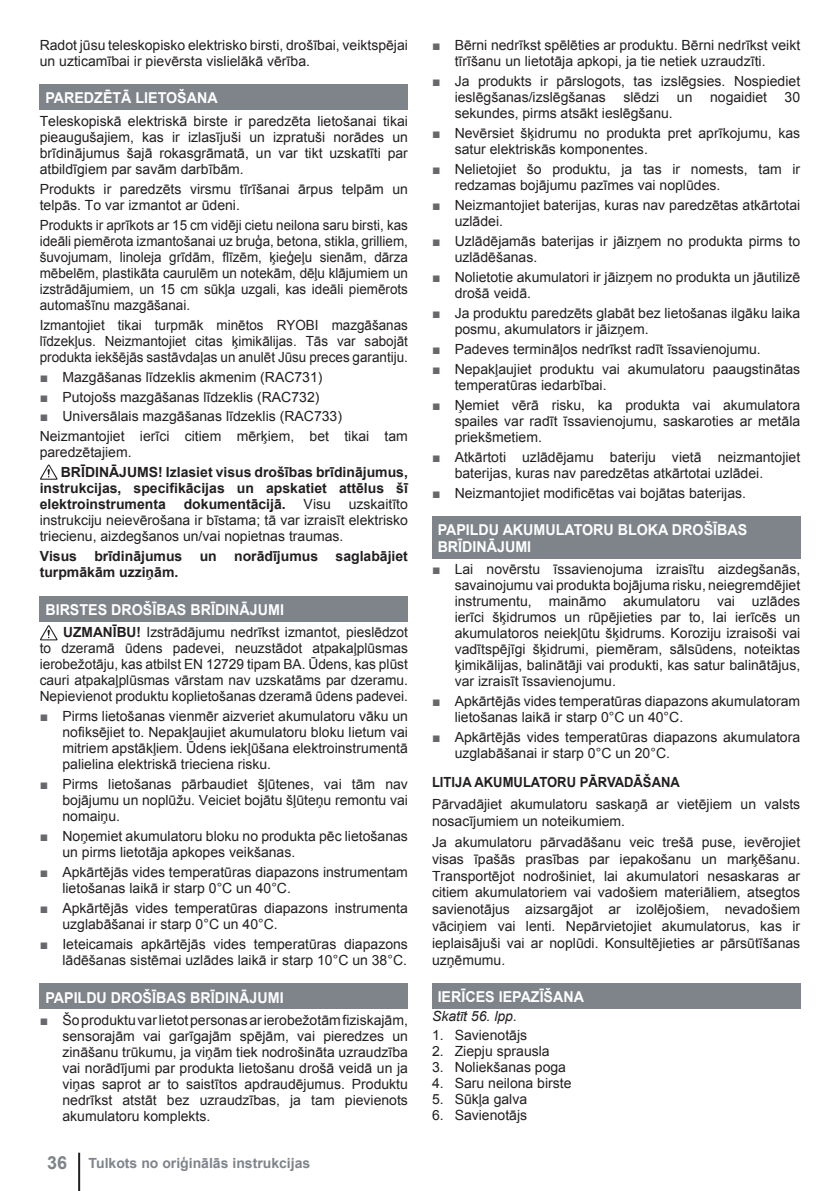
<style>
.page{position:relative;width:840px;height:1191px;background:#fff}
.page>*{position:absolute;margin:0;border:0;box-sizing:border-box;transform-origin:0 0}
.t1{font:700 15px/17px "Arial";color:#fff;scale:.95 1}
.t2{font:14px/16px "Arial";color:#231f20}
.t3{font:14px/16px "Arial";color:#231f20;text-align:justify;scale:.96 1}
.t4{font:700 14px/16px "Arial";color:#231f20;text-align:justify}
.t5{font:700 14px "Arial";color:#7f838a}
.t6{font:700 14px "Arial";color:#231f20;scale:.93 1}
.t7{font:italic 14px "Arial";color:#231f20}
.s1{color:#66686c}
.s2{font-weight:700}
.s3{font-size:18px}
</style>
<div class="page">
<div style="left:40px;top:84px;width:368px;height:26px;background:#7f838a"></div>
<div style="left:40px;top:596px;width:368px;height:25px;background:#7f838a"></div>
<div style="left:40px;top:983px;width:368px;height:26px;background:#7f838a"></div>
<svg style="left:40px;top:464px;width:18px;height:16px"></svg>
<svg style="left:40px;top:625px;width:18px;height:15px"></svg>
<div style="left:432px;top:516px;width:367px;height:42px;background:#7f838a"></div>
<div style="left:432px;top:983px;width:367px;height:25px;background:#7f838a"></div>
<hr style="left:78px;top:1152px;width:2px;height:39px;background:#231f20">
<p class="t2" style="left:40px;top:37px;width:369px">Radot jūsu teleskopisko elektrisko birsti, drošībai, veiktspējai un uzticamībai ir pievērsta vislielākā vērība.</p>
<p class="t1" style="left:45px;top:90px;width:183px">PAREDZĒTĀ LIETOŠANA</p>
<p class="t2" style="left:40px;top:113px;width:369px;text-align:justify">Teleskopiskā elektriskā birste ir paredzēta lietošanai tikai pieaugušajiem, kas ir izlasījuši un izpratuši norādes un brīdinājumus šajā rokasgrāmatā, un var tikt uzskatīti par atbildīgiem par savām darbībām.</p>
<p class="t2" style="left:40px;top:181px;width:369px">Produkts ir paredzēts virsmu tīrīšanai ārpus telpām un telpās. To var izmantot ar ūdeni.</p>
<p class="t3" style="left:40px;top:217px;width:385px">Produkts ir aprīkots ar 15 cm vidēji cietu neilona saru birsti, kas ideāli piemērota izmantošanai uz bruģa, betona, stikla, grilliem, šuvojumam, linoleja grīdām, flīzēm, ķieģeļu sienām, dārza mēbelēm, plastikāta caurulēm un notekām, dēļu klājumiem un izstrādājumiem, un 15 cm sūkļa uzgali, kas ideāli piemērots automašīnu mazgāšanai.</p>
<p class="t3" style="left:40px;top:317px;width:385px">Izmantojiet tikai turpmāk minētos RYOBI mazgāšanas līdzekļus. Neizmantojiet citas ķimikālijas. Tās var sabojāt produkta iekšējās sastāvdaļas un anulēt Jūsu preces garantiju.</p>
<p class="t2" style="left:40px;top:369px;width:284px"><span class="s1">■</span> Mazgāšanas līdzeklis akmenim (RAC731)</p>
<p class="t2" style="left:40px;top:389px;width:281px"><span class="s1">■</span> Putojošs mazgāšanas līdzeklis (RAC732)</p>
<p class="t2" style="left:40px;top:406px;width:369px;line-height:20px"><span class="s1">■</span> Universālais mazgāšanas līdzeklis (RAC733)<br>Neizmantojiet ierīci citiem mērķiem, bet tikai tam</p>
<p class="t2" style="left:40px;top:444px;width:93px">paredzētajiem.</p>
<p class="t4" style="left:40px;top:464px;width:369px;text-indent:21px">BRĪDINĀJUMS! Izlasiet visus drošības brīdinājumus, instrukcijas, specifikācijas un apskatiet attēlus šī elektroinstrumenta</p>
<p class="t2" style="left:40px;top:496px;width:369px;text-align:justify;text-indent:309px">uzskaitīto instrukciju neievērošana ir bīstama; tā var izraisīt elektrisko triecienu, aizdegšanos un/vai nopietnas traumas.</p>
<p class="t4" style="left:40px;top:548px;width:369px">Visus brīdinājumus un norādījumus saglabājiet turpmākām uzziņām.</p>
<p class="t1" style="left:45px;top:601px;width:252px">BIRSTES DROŠĪBAS BRĪDINĀJUMI</p>
<p class="t2" style="left:40px;top:624px;width:369px;text-align:justify;text-indent:24px"><span class="s2">UZMANĪBU!</span> Izstrādājumu nedrīkst izmantot, pieslēdzot to dzeramā ūdens padevei, neuzstādot atpakaļplūsmas ierobežotāju, kas atbilst EN 12729 tipam BA. Ūdens, kas plūst cauri atpakaļplūsmas vārstam nav uzskatāms par dzeramu.<br>Nepievienot produktu koplietošanas dzeramā ūdens padevei.</p>
<p class="t2" style="left:62px;top:708px;width:347px;text-align:justify;text-indent:-23px"><span class="s1">■</span> Pirms lietošanas vienmēr aizveriet akumulatoru vāku un nofiksējiet to. Nepakļaujiet akumulatoru bloku lietum vai mitriem apstākļiem. Ūdens iekļūšana elektroinstrumentā palielina elektriskā trieciena risku.</p>
<p class="t2" style="left:62px;top:776px;width:347px;text-align:justify;text-indent:-23px"><span class="s1">■</span> Pirms lietošanas pārbaudiet šļūtenes, vai tām nav bojājumu un noplūžu. Veiciet bojātu šļūteņu remontu vai nomaiņu.</p>
<p class="t2" style="left:62px;top:828px;width:347px;text-indent:-23px"><span class="s1">■</span> Noņemiet akumulatoru bloku no produkta pēc lietošanas un pirms lietotāja apkopes veikšanas.</p>
<p class="t2" style="left:62px;top:864px;width:347px;text-indent:-23px"><span class="s1">■</span> Apkārtējās vides temperatūras diapazons instrumentam lietošanas laikā ir starp 0°C un 40°C.</p>
<p class="t2" style="left:62px;top:900px;width:347px;text-indent:-23px"><span class="s1">■</span> Apkārtējās vides temperatūras diapazons instrumenta uzglabāšanai ir starp 0°C un 40°C.</p>
<p class="t2" style="left:40px;top:936px;width:369px;text-align:right"><span class="s1">■</span> Ieteicamais apkārtējās vides temperatūras diapazons lādēšanas sistēmai uzlādes laikā ir starp 10°C un 38°C.</p>
<p class="t1" style="left:45px;top:988px;width:252px">PAPILDU DROŠĪBAS BRĪDINĀJUMI</p>
<p class="t2" style="left:62px;top:1011px;width:347px;text-align:justify;text-indent:-23px"><span class="s1">■</span> Šo produktu var lietot personas ar ierobežotām fiziskajām, sensorajām vai garīgajām spējām, vai pieredzes un zināšanu trūkumu, ja viņām tiek nodrošināta uzraudzība vai norādījumi par produkta lietošanu drošā veidā un ja viņas saprot ar to saistītos apdraudējumus. Produktu nedrīkst atstāt bez uzraudzības, ja tam pievienots akumulatoru komplekts.</p>
<p class="t4" style="left:184px;top:496px;width:103px">dokumentācijā.</p>
<p class="t2" style="left:303px;top:496px;width:29px">Visu</p>
<p class="t5" style="left:47px;top:1155px;width:264px"><span class="s3">36</span> Tulkots no oriģinālās instrukcijas</p>
<p class="t2" style="left:454px;top:37px;width:347px;text-indent:-23px"><span class="s1">■</span> Bērni nedrīkst spēlēties ar produktu. Bērni nedrīkst veikt tīrīšanu un lietotāja apkopi, ja tie netiek uzraudzīti.</p>
<p class="t2" style="left:454px;top:73px;width:347px;text-indent:-23px"><span class="s1">■</span> Ja produkts ir pārslogots, tas izslēgsies. Nospiediet ieslēgšanas/izslēgšanas</p>
<p class="t2" style="left:623px;top:89px;width:37px">slēdzi</p>
<p class="t2" style="left:676px;top:89px;width:17px">un</p>
<p class="t2" style="left:709px;top:89px;width:58px">nogaidiet</p>
<p class="t2" style="left:784px;top:89px;width:17px">30</p>
<p class="t2" style="left:454px;top:105px;width:219px">sekundes, pirms atsākt ieslēgšanu.</p>
<p class="t2" style="left:454px;top:125px;width:347px;text-indent:-23px"><span class="s1">■</span> Nevērsiet šķidrumu no produkta pret aprīkojumu, kas satur elektriskās komponentes.</p>
<p class="t2" style="left:454px;top:161px;width:347px;text-indent:-23px"><span class="s1">■</span> Nelietojiet šo produktu, ja tas ir nomests, tam ir redzamas bojājumu pazīmes vai noplūdes.</p>
<p class="t2" style="left:454px;top:197px;width:347px;text-indent:-23px"><span class="s1">■</span> Neizmantojiet baterijas, kuras nav paredzētas atkārtotai uzlādei.</p>
<p class="t2" style="left:454px;top:233px;width:347px;text-indent:-23px"><span class="s1">■</span> Uzlādējamās baterijas ir jāizņem no produkta pirms to uzlādēšanas.</p>
<p class="t2" style="left:454px;top:269px;width:347px;text-indent:-23px"><span class="s1">■</span> Nolietotie akumulatori ir jāizņem no produkta un jāutilizē drošā veidā.</p>
<p class="t2" style="left:454px;top:305px;width:347px;text-indent:-23px"><span class="s1">■</span> Ja produktu paredzēts glabāt bez lietošanas ilgāku laika posmu, akumulators ir jāizņem.</p>
<p class="t2" style="left:432px;top:341px;width:330px"><span class="s1">■</span> Padeves termināļos nedrīkst radīt īssavienojumu.</p>
<p class="t2" style="left:454px;top:361px;width:347px;text-indent:-23px"><span class="s1">■</span> Nepakļaujiet produktu vai akumulatoru paaugstinātas temperatūras iedarbībai.</p>
<p class="t2" style="left:454px;top:397px;width:347px;text-align:justify;text-indent:-23px"><span class="s1">■</span> Ņemiet vērā risku, ka produkta vai akumulatora spailes var radīt īssavienojumu, saskaroties ar metāla priekšmetiem.</p>
<p class="t2" style="left:454px;top:449px;width:347px;text-indent:-23px"><span class="s1">■</span> Atkārtoti uzlādējamu bateriju vietā neizmantojiet baterijas, kuras nav paredzētas atkārtotai uzlādei.</p>
<p class="t2" style="left:432px;top:485px;width:315px"><span class="s1">■</span> Neizmantojiet modificētas vai bojātas baterijas.</p>
<p class="t1" style="left:437px;top:521px;width:327px">PAPILDU AKUMULATORU BLOKA DROŠĪBAS<br>BRĪDINĀJUMI</p>
<p class="t2" style="left:454px;top:561px;width:347px;text-align:justify;text-indent:-23px"><span class="s1">■</span> Lai novērstu īssavienojuma izraisītu aizdegšanās, savainojumu vai produkta bojājuma risku, neiegremdējiet instrumentu, maināmo akumulatoru vai uzlādes ierīci šķidrumos un rūpējieties par to, lai ierīcēs un akumulatoros neiekļūtu šķidrums. Koroziju izraisoši vai vadītspējīgi šķidrumi, piemēram, sālsūdens, noteiktas ķimikālijas, balinātāji vai produkti, kas satur balinātājus, var izraisīt īssavienojumu.</p>
<p class="t2" style="left:454px;top:693px;width:347px;text-indent:-23px"><span class="s1">■</span> Apkārtējās vides temperatūras diapazons akumulatoram lietošanas laikā ir starp 0°C un 40°C.</p>
<p class="t2" style="left:454px;top:729px;width:347px;text-indent:-23px"><span class="s1">■</span> Apkārtējās vides temperatūras diapazons akumulatora uzglabāšanai ir starp 0°C un 20°C.</p>
<p class="t6" style="left:432px;top:774px;width:268px">LITIJA AKUMULATORU PĀRVADĀŠANA</p>
<p class="t2" style="left:432px;top:796px;width:369px;line-height:16.8px">Pārvadājiet akumulatoru saskaņā ar vietējiem un valsts nosacījumiem un noteikumiem.</p>
<p class="t2" style="left:432px;top:833px;width:369px;line-height:16.8px;text-align:justify">Ja akumulatoru pārvadāšanu veic trešā puse, ievērojiet visas īpašās prasības par iepakošanu un marķēšanu.<br>Transportējot nodrošiniet, lai akumulatori nesaskaras ar citiem akumulatoriem vai vadošiem materiāliem, atsegtos savienotājus aizsargājot ar izolējošiem, nevadošiem vāciņiem vai lenti. Nepārvietojiet akumulatorus, kas ir ieplaisājuši vai ar noplūdi. Konsultējieties ar pārsūtīšanas uzņēmumu.</p>
<p class="t1" style="left:437px;top:988px;width:155px">IERĪCES IEPAZĪŠANA</p>
<p class="t7" style="left:432px;top:1008px;width:86px">Skatīt 56. lpp.</p>
<p class="t2" style="left:432px;top:1027px;width:97px">1. Savienotājs</p>
<p class="t2" style="left:432px;top:1043px;width:119px">2. Ziepju sprausla</p>
<p class="t2" style="left:432px;top:1059px;width:135px">3. Noliekšanas poga</p>
<p class="t2" style="left:432px;top:1075px;width:141px">4. Saru neilona birste</p>
<p class="t2" style="left:432px;top:1091px;width:97px">5. Sūkļa galva</p>
<p class="t2" style="left:432px;top:1107px;width:97px">6. Savienotājs</p>
</div>
